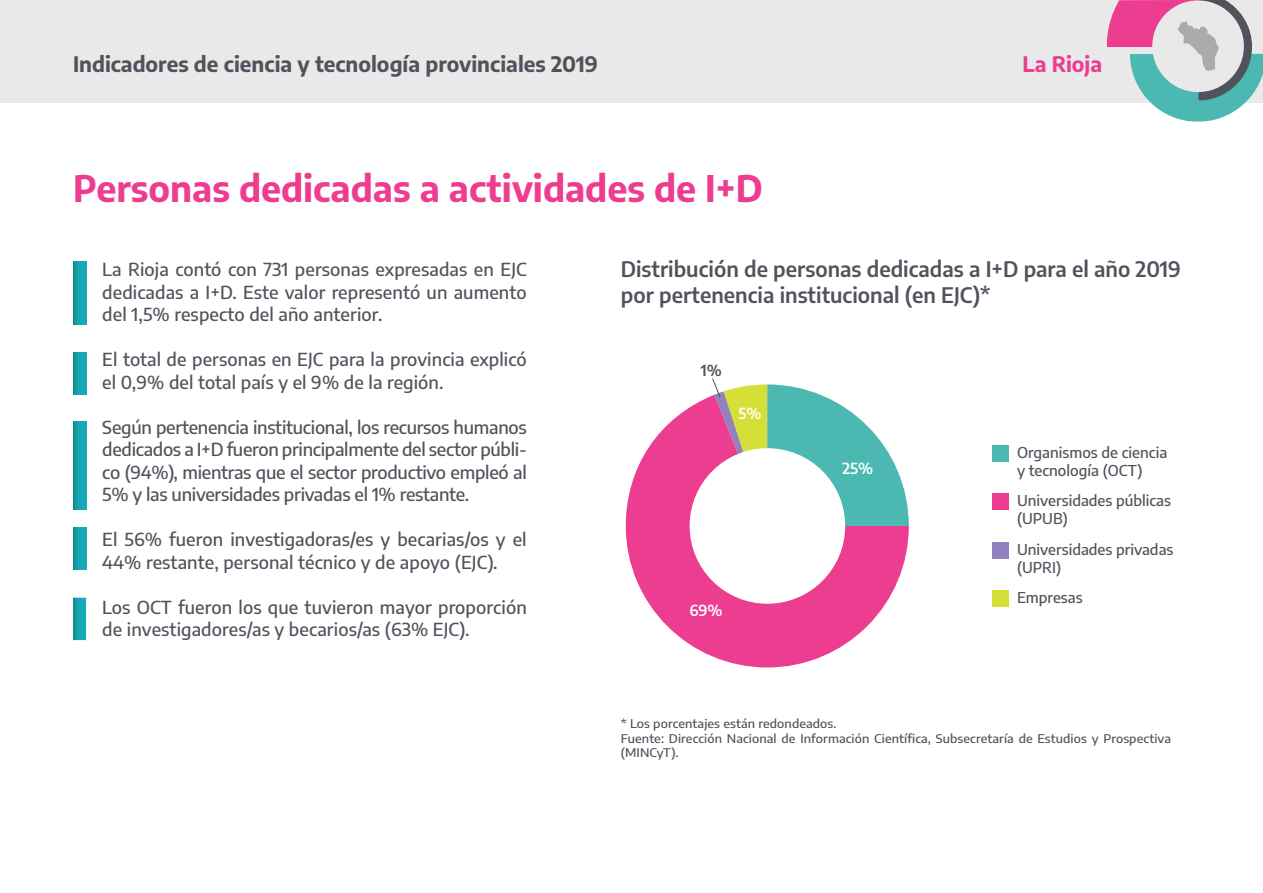
<style>
.page{position:relative;width:1263px;height:893px;background:#fff}
.page>*{position:absolute;margin:0;border:0;box-sizing:border-box;transform-origin:0 0}
.t1{font:700 36px "Encode Sans";color:#ed3d90}
.t2{font:600 21px/25.2px "Encode Sans";color:#50535c}
.t3{font:700 21px "Encode Sans";color:#50535c}
.t4{font:700 21px "Encode Sans";color:#ed3d90}
.t5{font:500 18px/22.5px "Encode Sans";letter-spacing:.005em;color:#50535c}
.t6{font:500 15px/18px "Encode Sans";color:#50535c}
.t7{font:600 15px "Encode Sans";color:#fff}
.t8{font:600 15px "Encode Sans";color:#50535c}
.t9{font:500 12px/14.4px "Encode Sans";letter-spacing:.01em;color:#50535c;scale:1.05 1}
</style>
<div class="page">
<svg style="left:73px;top:262px;width:13px;height:62px"></svg>
<svg style="left:73px;top:598px;width:13px;height:42px"></svg>
<svg style="left:73px;top:353px;width:13px;height:42px"></svg>
<svg style="left:73px;top:528px;width:13px;height:42px"></svg>
<svg style="left:73px;top:422px;width:13px;height:87px"></svg>
<svg style="left:626px;top:395px;width:283px;height:272px;fill:#ed3d90"></svg>
<div style="left:690px;top:448px;width:155px;height:156px;background:#fff;border-radius:50%"></div>
<svg style="left:712px;top:378px;width:197px;height:148px"></svg>
<div style="left:0;top:0;width:1263px;height:103px;background:#e9e9e9"></div>
<svg style="left:1107px;top:0;width:156px;height:122px"></svg>
<div style="left:993px;top:445px;width:16px;height:16px;background:#4bb9b1"></div>
<div style="left:993px;top:591px;width:16px;height:16px;background:#d5df37"></div>
<div style="left:993px;top:494px;width:16px;height:16px;background:#ed3d90"></div>
<div style="left:993px;top:542px;width:16px;height:16px;background:#9182bd"></div>
<p class="t3" style="left:73px;top:49px;width:526px">Indicadores de ciencia y tecnología provinciales 2019</p>
<p class="t4" style="left:1022px;top:49px;width:81px">La Rioja</p>
<h1 class="t1" style="left:73px;top:162px;width:691px">Personas dedicadas a actividades de I+D</h1>
<p class="t5" style="left:102px;top:257px;width:426px;text-align:justify">La Rioja contó con 731 personas expresadas en EJC dedicadas a I+D. Este valor representó un aumento del 1,5% respecto del año anterior.</p>
<p class="t5" style="left:102px;top:347px;width:426px">El total de personas en EJC para la provincia explicó el 0,9% del total país y el 9% de la región.</p>
<p class="t5" style="left:102px;top:415px;width:426px;text-align:justify">Según pertenencia institucional, los recursos humanos dedicados a I+D fueron principalmente del sector públi&shy;co (94%), mientras que el sector productivo empleó al 5% y las universidades privadas el 1% restante.</p>
<p class="t5" style="left:102px;top:527px;width:426px">El 56% fueron investigadoras/es y becarias/os y el<br>44% restante, personal técnico y de apoyo (EJC).</p>
<p class="t5" style="left:102px;top:595px;width:426px">Los OCT fueron los que tuvieron mayor proporción de investigadores/as y becarios/as (63% EJC).</p>
<p class="t2" style="left:621px;top:256px;width:562px">Distribución de personas dedicadas a I+D para el año 2019 por pertenencia institucional (en EJC)*</p>
<p class="t8" style="left:701px;top:359px;width:23px">1%</p>
<p class="t7" style="left:738px;top:402px;width:25px">5%</p>
<p class="t7" style="left:690px;top:600px;width:35px">69%</p>
<p class="t7" style="left:842px;top:457px;width:32px">25%</p>
<p class="t6" style="left:1017px;top:443px;width:152px">Organismos de ciencia y tecnología (OCT)</p>
<p class="t6" style="left:1017px;top:491px;width:156px">Universidades públicas (UPUB)</p>
<p class="t6" style="left:1017px;top:540px;width:158px">Universidades privadas (UPRI)</p>
<p class="t6" style="left:1017px;top:588px;width:67px">Empresas</p>
<p class="t9" style="left:621px;top:716px;width:525px">* Los porcentajes están redondeados.<br>Fuente: Dirección Nacional de Información Científica, Subsecretaría de Estudios y Prospectiva (MINCyT).</p>
</div>
